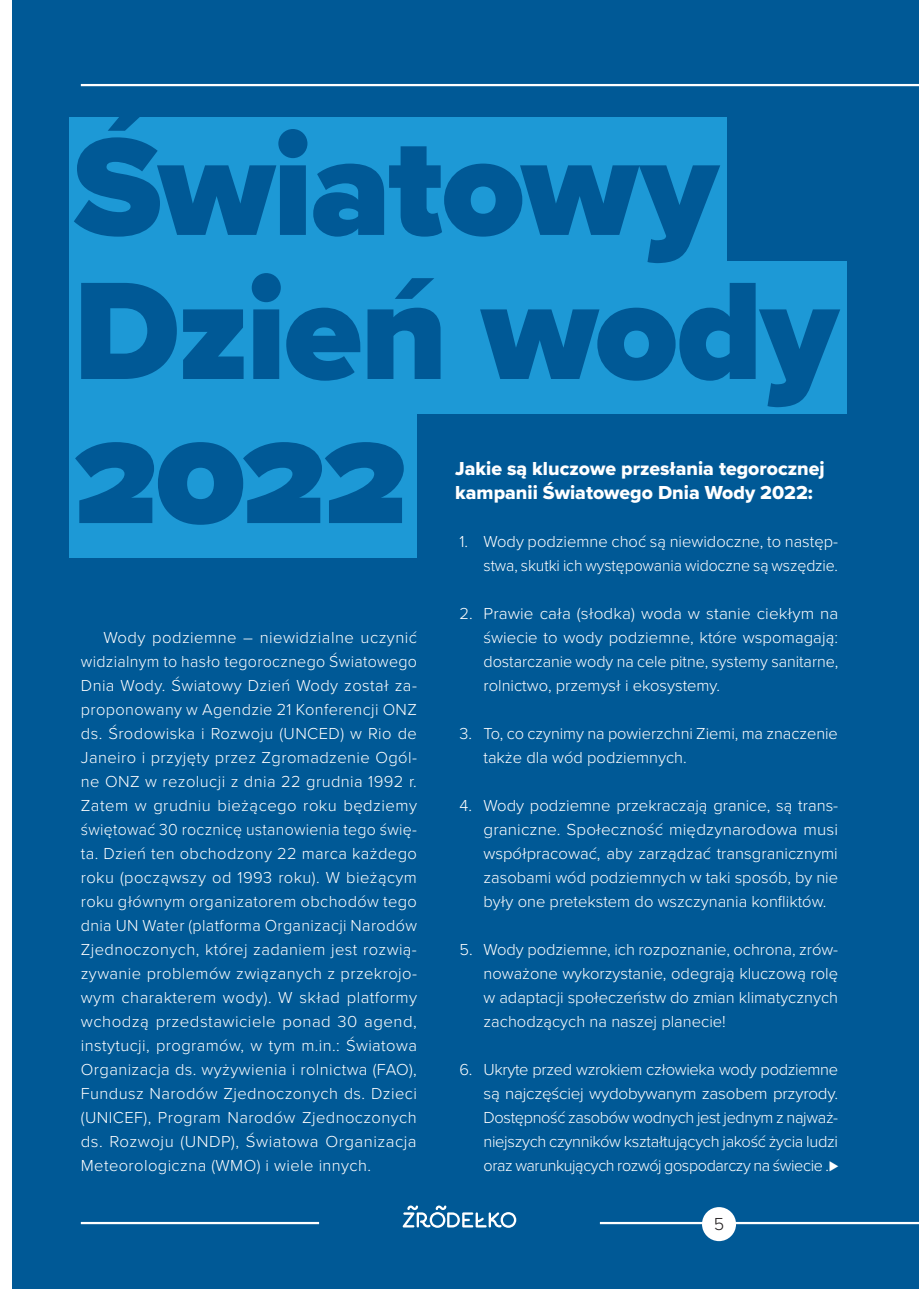
<style>
.page{position:relative;width:919px;height:1289px;background:#fff}
.page>*{position:absolute;margin:0;border:0;box-sizing:border-box;transform-origin:0 0}
.t1{font:900 144px/144px "Proxima Nova";letter-spacing:-.015em;color:#005996}
.t2{font:19.5px/24px "Proxima Nova Extrabld";color:#fff}
.t3{font:300 18px "Proxima Nova";color:#231f20}
.t4{font:300 16.5px/24px "Proxima Nova";color:#fff;text-align:justify}
</style>
<div class="page">
<div style="left:13px;top:0;width:905px;height:1288px;background:#005996"></div>
<div style="left:69px;top:117px;width:657px;height:152px;background:#1d99d6"></div>
<div style="left:69px;top:261px;width:777px;height:152px;background:#1d99d6"></div>
<div style="left:69px;top:405px;width:347px;height:152px;background:#1d99d6"></div>
<hr style="left:81px;top:1221px;width:238px;height:3px;background:#fff">
<svg style="left:402px;top:1205px;width:114px;height:22px"></svg>
<hr style="left:600px;top:1221px;width:318px;height:3px;background:#fff">
<div style="left:702px;top:1206px;width:34px;height:35px;background:#fff;border-radius:50%"></div>
<hr style="left:81px;top:84px;width:837px;height:2px;background:#fff">
<h1 class="t1" style="left:73px;top:114px;width:766px">Światowy<br>Dzień wody<br>2022</h1>
<p class="t2" style="left:455px;top:456px;width:371px">Jakie są kluczowe przesłania tegorocznej kampanii Światowego Dnia Wody 2022:</p>
<p class="t4" style="left:459px;top:528px;width:380px;text-align:right">1. Wody podziemne choć są niewidoczne, to następ&shy;stwa, skutki ich występowania widoczne są wszędzie.</p>
<p class="t4" style="left:483px;top:600px;width:356px;text-indent:-24px">2. Prawie cała (słodka) woda w stanie ciekłym na świecie to wody podziemne, które wspomagają: dostarczanie wody na cele pitne, systemy sanitarne, rolnictwo, przemysł i ekosystemy.</p>
<p class="t4" style="left:483px;top:720px;width:356px;text-indent:-24px">3. To, co czynimy na powierzchni Ziemi, ma znaczenie także dla wód podziemnych.</p>
<p class="t4" style="left:483px;top:792px;width:356px;text-indent:-24px">4. Wody podziemne przekraczają granice, są trans&shy;graniczne. Społeczność międzynarodowa musi współpracować, aby zarządzać transgranicznymi zasobami wód podziemnych w taki sposób, by nie były one pretekstem do wszczynania konfliktów.</p>
<p class="t4" style="left:483px;top:936px;width:356px;text-indent:-24px">5. Wody podziemne, ich rozpoznanie, ochrona, zrów&shy;noważone wykorzystanie, odegrają kluczową rolę w adaptacji społeczeństw do zmian klimatycznych zachodzących na naszej planecie!</p>
<p class="t4" style="left:483px;top:1056px;width:356px;text-indent:-24px">6. Ukryte przed wzrokiem człowieka wody podziemne są najczęściej wydobywanym zasobem przyrody.<br>Dostępność zasobów wodnych jest jednym z najważ&shy;niejszych czynników kształtujących jakość życia ludzi oraz warunkujących rozwój gospodarczy na świecie .⊲</p>
<p class="t4" style="left:81px;top:624px;width:338px;text-indent:22px">Wody podziemne – niewidzialne uczynić widzialnym to hasło tegorocznego Światowego Dnia Wody. Światowy Dzień Wody został za&shy;proponowany w Agendzie 21 Konferencji ONZ ds. Środowiska i Rozwoju (UNCED) w Rio de Janeiro i przyjęty przez Zgromadzenie Ogól&shy;ne ONZ w rezolucji z dnia 22 grudnia 1992 r.<br>Zatem w grudniu bieżącego roku będziemy świętować 30 rocznicę ustanowienia tego świę&shy;ta. Dzień ten obchodzony 22 marca każdego roku (począwszy od 1993 roku). W bieżącym roku głównym organizatorem obchodów tego dnia UN Water (platforma Organizacji Narodów Zjednoczonych, której zadaniem jest rozwią&shy;zywanie problemów związanych z przekrojo&shy;wym charakterem wody). W skład platformy wchodzą przedstawiciele ponad 30 agend, instytucji, programów, w tym m.in.: Światowa Organizacja ds. wyżywienia i rolnictwa (FAO), Fundusz Narodów Zjednoczonych ds. Dzieci (UNICEF), Program Narodów Zjednoczonych ds. Rozwoju (UNDP), Światowa Organizacja Meteorologiczna (WMO) i wiele innych.</p>
<p class="t3" style="left:713px;top:1210px;width:12px">5</p>
</div>
